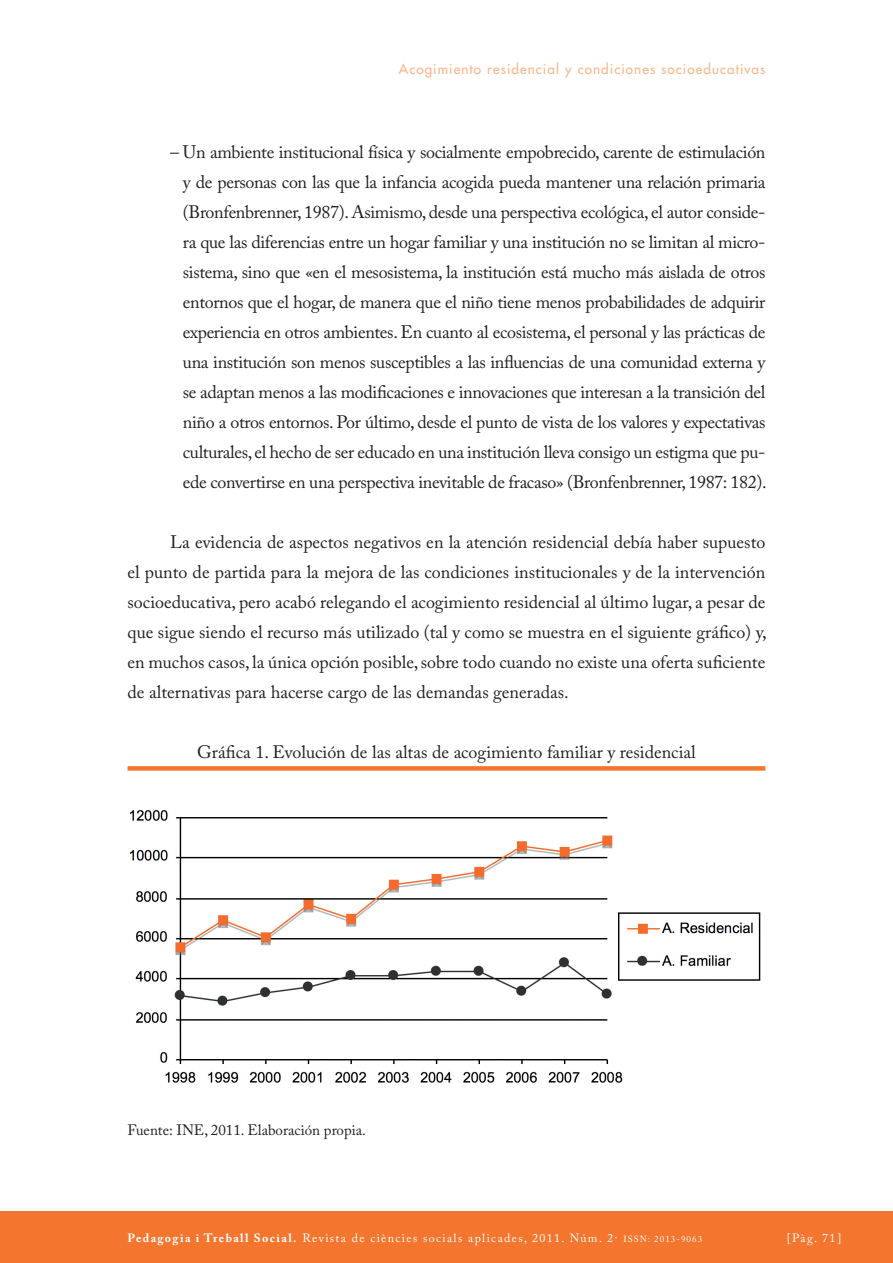
<style>
.page{position:relative;width:893px;height:1263px;background:#fff}
.page>*{position:absolute;margin:0;border:0;box-sizing:border-box;transform-origin:0 0}
.TEXT_COMU{font:18px/30px "Adobe Caslon Pro";letter-spacing:-.01em;color:#231f20;text-align:justify}
.titols_taules{font:18px "Adobe Caslon Pro";color:#231f20}
.TEXT_COMU-2{font:15px "Adobe Caslon Pro";color:#231f20}
.t1{font:13.5px "Futura";letter-spacing:.08em;color:#fab689}
.t2{font:12px "Adobe Caslon Pro";letter-spacing:.115em;color:#fff}
.s1{font-weight:700}
.s2{font-size:9px}
</style>
<div class="page">
<div style="left:0;top:1212px;width:893px;height:51px;background:#f3752e"></div>
<div style="left:128px;top:766px;width:637px;height:5px;background:#f3752e"></div>
<img style="left:129px;top:810px;width:632px;height:273px">
<p class="t1" style="left:399px;top:61px;width:368px">Acogimiento residencial y condiciones socioeducativas</p>
<p class="TEXT_COMU" style="left:183px;top:136px;width:585px;text-indent:-13px">– Un ambiente institucional física y socialmente empobrecido, carente de estimulación y de personas con las que la infancia acogida pueda mantener una relación primaria (Bronfenbrenner, 1987). Asimismo, desde una perspectiva ecológica, el autor conside&shy;ra que las diferencias entre un hogar familiar y una institución no se limitan al micro&shy;sistema, sino que «en el mesosistema, la institución está mucho más aislada de otros entornos que el hogar, de manera que el niño tiene menos probabilidades de adquirir experiencia en otros ambientes. En cuanto al ecosistema, el personal y las prácticas de una institución son menos susceptibles a las influencias de una comunidad externa y se adaptan menos a las modificaciones e innovaciones que interesan a la transición del niño a otros entornos. Por último, desde el punto de vista de los valores y expectativas culturales, el hecho de ser educado en una institución lleva consigo un estigma que pu&shy;ede convertirse en una perspectiva inevitable de fracaso» (Bronfenbrenner, 1987: 182).</p>
<p class="TEXT_COMU" style="left:128px;top:526px;width:640px;text-indent:43px">La evidencia de aspectos negativos en la atención residencial debía haber supuesto el punto de partida para la mejora de las condiciones institucionales y de la intervención socioeducativa, pero acabó relegando el acogimiento residencial al último lugar, a pesar de que sigue siendo el recurso más utilizado (tal y como se muestra en el siguiente gráfico) y, en muchos casos, la única opción posible, sobre todo cuando no existe una oferta suficiente de alternativas para hacerse cargo de las demandas generadas.</p>
<p class="titols_taules" style="left:197px;top:741px;width:500px">Gráfica 1. Evolución de las altas de acogimiento familiar y residencial</p>
<p class="TEXT_COMU-2" style="left:128px;top:1121px;width:240px">Fuente: INE, 2011. Elaboración propia.</p>
<p class="t2" style="left:128px;top:1231px;width:576px"><span class="s1">Pedagogia i Treball Social.</span> Revista de ciències socials aplicades, 2011. Núm. 2· <span class="s2">ISSN: 2013-9063</span></p>
<p class="t2" style="left:787px;top:1231px;width:56px">[Pàg. 71]</p>
</div>
